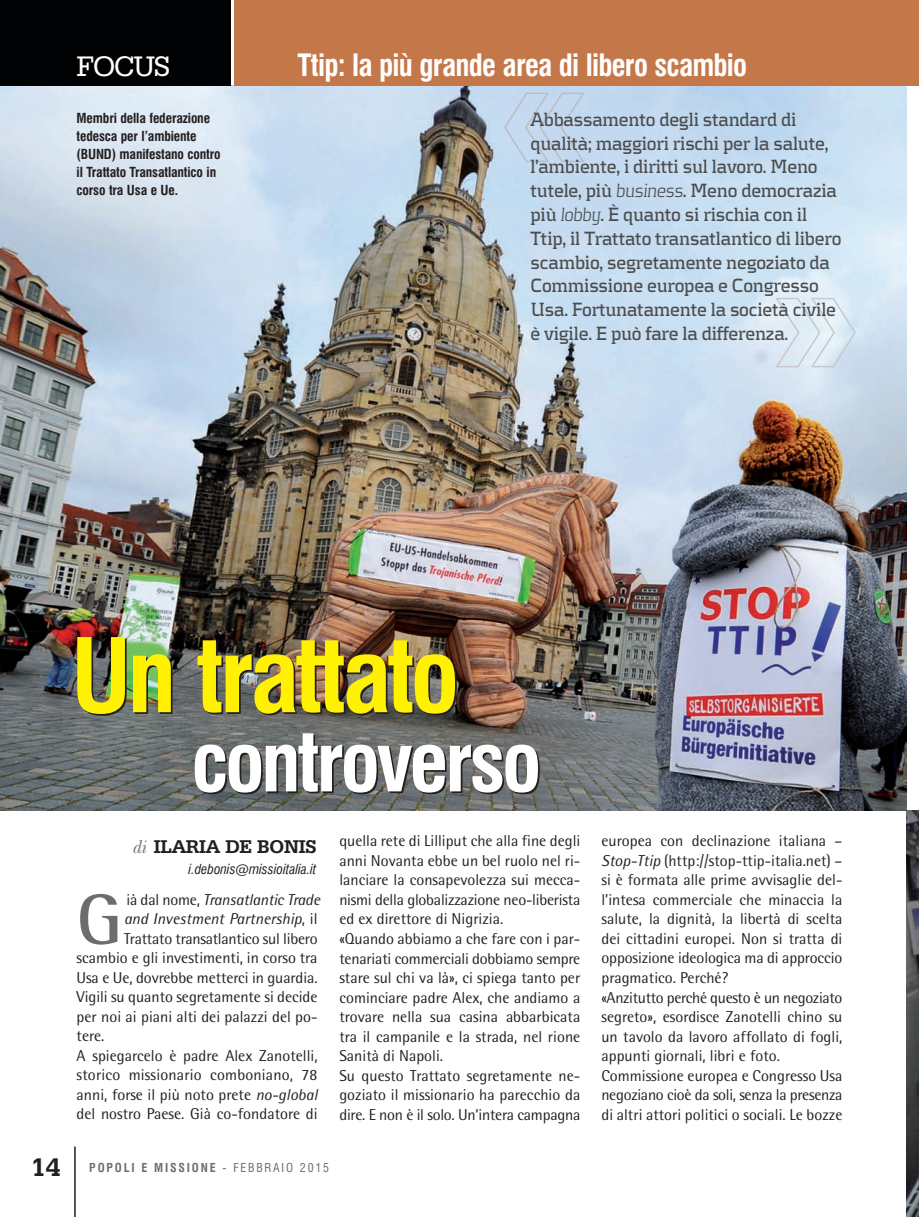
<style>
.page{position:relative;width:919px;height:1217px;background:#fff}
.page>*{position:absolute;margin:0;border:0;box-sizing:border-box;transform-origin:0 0}
.t1{font:700 condensed 99.9px "Swiss 721 BT";letter-spacing:-.04em;color:#fff101}
.t2{font:700 condensed 80.55px "Swiss 721 BT";letter-spacing:-.04em;color:#fff}
.t3{font:700 72.9px "Rotis Semi Serif";color:#6c6d70}
.t4{font:700 condensed 30px "Swiss 721 BT";letter-spacing:-.025em;color:#fff}
.t5{font:30px "Serifa BT";letter-spacing:-.045em;color:#fff}
.t6{font:700 27px "Serifa BT";color:#231f20}
.t7{font:700 19.95px/23.9px "Kontrapunkt";letter-spacing:-.015em;color:#4b4c4d;scale:.88 1}
.t8{font:700 19.5px "Serifa BT";letter-spacing:-.015em;color:#231f20}
.t9{font:15.75px/19.5px "Rotis Semi Sans";color:#231f20}
.t10{font:italic 15.75px "Rotis Semi Sans";color:#231f20}
.t11{font:700 condensed 13.5px/18px "Swiss 721 BT";letter-spacing:-.01em;color:#231f20}
.t12{font:italic condensed 13.5px "Swiss 721 BT";color:#231f20}
.t13{font:700 condensed 12px "Swiss 721 BT";letter-spacing:.15em;color:#6c6d70}
.s1{font-weight:300;font-style:italic}
.s2{font-family:"Baskerville BT";font-weight:400;font-style:italic;font-size:18px;color:#6c6d70}
.s3{font-style:normal}
.s4{font-style:italic}
.s5{font-weight:400}
</style>
<div class="page">
<img style="left:0;top:86px;width:906px;height:723px">
<hr style="left:74px;top:1146px;width:2px;height:70px;background:#231f20">
<div style="left:232px;top:0;width:686px;height:86px;background:#c4784a"></div>
<div style="left:0;top:0;width:232px;height:86px;background:#010203"></div>
<hr style="left:231px;top:0;width:3px;height:86px;background:#fff">
<img style="left:770px;top:292px;width:87px;height:78px">
<img style="left:502px;top:89px;width:88px;height:78px">
<img style="left:906px;top:809px;width:12px;height:406px">
<h3 class="t5" style="left:77px;top:57px;width:95px">FOCUS</h3>
<h3 class="t4" style="left:297px;top:53px;width:451px">Ttip: la più grande area di libero scambio</h3>
<p class="t11" style="left:77px;top:110px;width:145px">Membri della federazione tedesca per l’ambiente (BUND) manifestano contro il Trattato Transatlantico in corso tra Usa e Ue.</p>
<p class="t7" style="left:530px;top:109px;width:355px">Abbassamento degli standard di qualità; maggiori rischi per la salute, l’ambiente, i diritti sul lavoro. Meno tutele, più <span class="s1">business</span>. Meno democrazia più <span class="s1">lobby</span>. È quanto si rischia con il Ttip, il Trattato transatlantico di libero scambio, segretamente negoziato da Commissione europea e Congresso Usa. Fortunatamente la società civile è vigile. E può fare la differenza.</p>
<h1 class="t1" style="left:71px;top:637px;width:390px">Un trattato</h1>
<h2 class="t2" style="left:191px;top:730px;width:351px">controverso</h2>
<p class="t8" style="left:134px;top:839px;width:184px"><span class="s2">di</span> ILARIA DE BONIS</p>
<p class="t12" style="left:189px;top:863px;width:129px">i.debonis@missioitalia.it</p>
<h3 class="t3" style="left:77px;top:892px;width:49px">G</h3>
<p class="t10" style="left:126px;top:893px;width:195px"><span class="s3">ià dal nome,</span> Transatlantic Trade</p>
<p class="t10" style="left:124px;top:913px;width:195px">and Investment Partnership<span class="s3">, il</span></p>
<p class="t9" style="left:124px;top:930px;width:195px">Trattato transatlantico sul libero</p>
<p class="t9" style="left:77px;top:949px;width:242px">scambio e gli investimenti, in corso tra</p>
<p class="t9" style="left:77px;top:969px;width:242px">Usa e Ue, dovrebbe metterci in guardia.</p>
<p class="t9" style="left:77px;top:988px;width:242px">Vigili su quanto segretamente si decide</p>
<p class="t9" style="left:77px;top:1008px;width:242px">per noi ai piani alti dei palazzi del po-</p>
<p class="t9" style="left:77px;top:1027px;width:29px">tere.</p>
<p class="t9" style="left:77px;top:1047px;width:242px">A spiegarcelo è padre Alex Zanotelli,</p>
<p class="t9" style="left:77px;top:1066px;width:242px">storico missionario comboniano, 78</p>
<p class="t9" style="left:77px;top:1086px;width:242px">anni, forse il più noto prete <span class="s4">no-global</span></p>
<p class="t9" style="left:77px;top:1105px;width:242px">del nostro Paese. Già co-fondatore di</p>
<p class="t9" style="left:339px;top:832px;width:242px">quella rete di Lilliput che alla fine degli anni Novanta ebbe un bel ruolo nel ri&shy;lanciare la consapevolezza sui mecca&shy;nismi della globalizzazione neo-liberista ed ex direttore di Nigrizia.<br>«Quando abbiamo a che fare con i par&shy;tenariati commerciali dobbiamo sempre stare sul chi va là», ci spiega tanto per cominciare padre Alex, che andiamo a trovare nella sua casina abbarbicata tra il campanile e la strada, nel rione Sanità di Napoli.<br>Su questo Trattato segretamente ne&shy;goziato il missionario ha parecchio da dire. E non è il solo. Un’intera campagna</p>
<p class="t9" style="left:601px;top:832px;width:242px">europea con declinazione italiana – <span class="s4">Stop-Ttip</span> (http://stop-ttip-italia.net) – si è formata alle prime avvisaglie del&shy;l’intesa commerciale che minaccia la salute, la dignità, la libertà di scelta dei cittadini europei. Non si tratta di opposizione ideologica ma di approccio pragmatico. Perché?<br>«Anzitutto perché questo è un negoziato segreto», esordisce Zanotelli chino su un tavolo da lavoro affollato di fogli, appunti giornali, libri e foto.<br>Commissione europea e Congresso Usa negoziano cioè da soli, senza la presenza di altri attori politici o sociali. Le bozze</p>
<h3 class="t6" style="left:31px;top:1157px;width:31px">14</h3>
<p class="t13" style="left:89px;top:1162px;width:241px">POPOLI E MISSIONE <span class="s5">- FEBBRAIO 2015</span></p>
</div>
